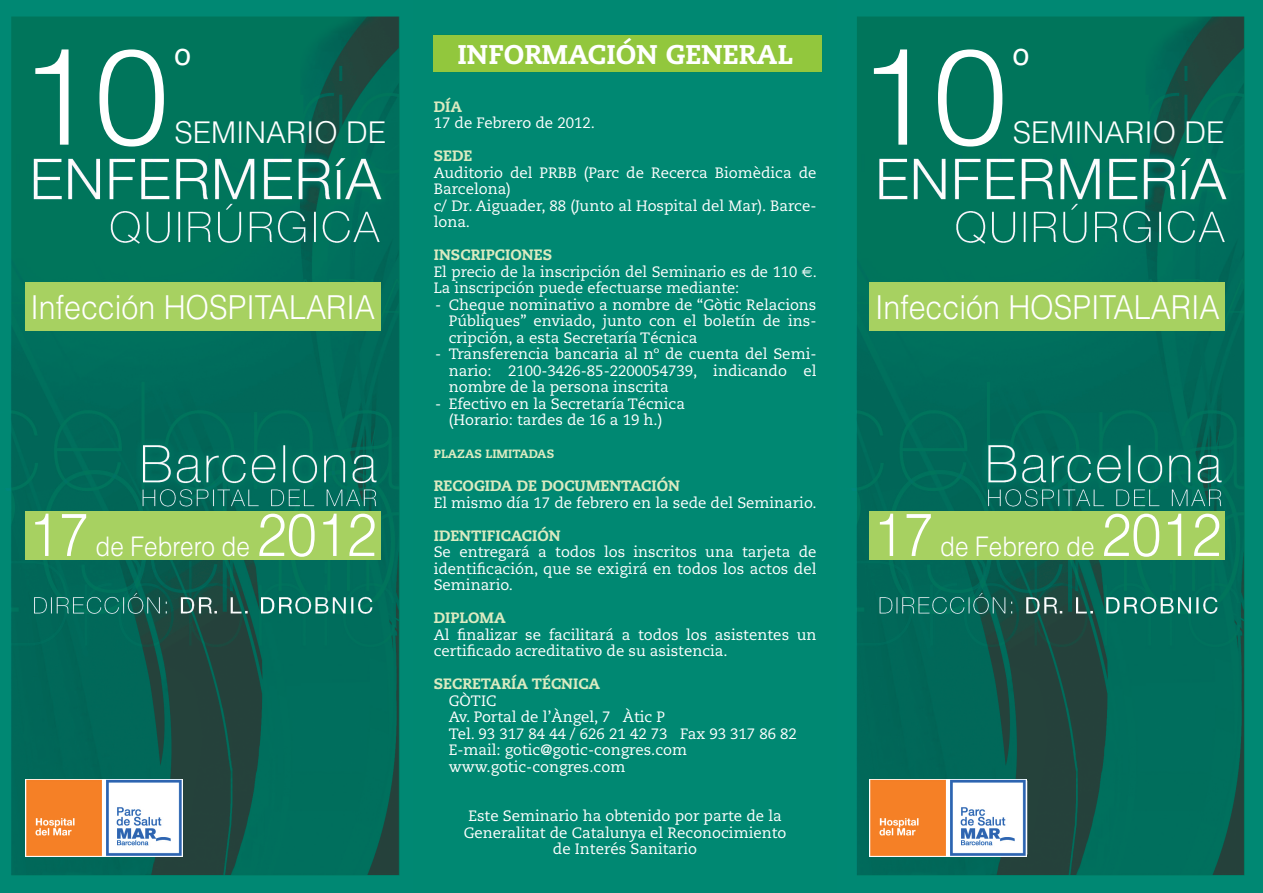
<style>
.page{position:relative;width:1263px;height:893px;background:#008872}
.page>*{position:absolute;margin:0;border:0;box-sizing:border-box;transform-origin:0 0}
.t1{font:300 135px "Helvetica";color:#fff}
.t2{font:300 60px "Helvetica";color:#fff;scale:.9 1}
.t3{font:300 33px "Helvetica";color:#fff;scale:.92 1}
.t4{font:300 30px "Helvetica";color:#fff}
.t5{font:30px "Helvetica";color:#fff}
.t6{font:300 27px "Helvetica";color:#fff;scale:.9 1}
.t7{font:800 27px "Caecilia";color:#fff}
.t8{font:15px/16.5px "Caecilia";color:#fff}
.t9{font:800 15px "Caecilia";color:#dbeac1}
.t10{font:800 12px "Caecilia";color:#dbeac1}
.s1{font-weight:800;color:#dbeac1}
.s2{font-family:"Euro Sans"}
</style>
<div class="page">
<div style="left:434px;top:35px;width:388px;height:37px;background:#92c73d"></div>
<img style="left:856px;top:16px;width:389px;height:859px">
<img style="left:11px;top:16px;width:389px;height:859px">
<div style="left:25px;top:282px;width:355px;height:49px;background:#a7d161"></div>
<div style="left:25px;top:511px;width:355px;height:48px;background:#a7d161"></div>
<div style="left:870px;top:282px;width:355px;height:49px;background:#a7d161"></div>
<div style="left:870px;top:511px;width:355px;height:48px;background:#a7d161"></div>
<img style="left:870px;top:779px;width:156px;height:77px">
<img style="left:26px;top:779px;width:155px;height:77px">
<h3 class="t7" style="left:457px;top:43px;width:337px">INFORMACIÓN GENERAL</h3>
<p class="t9" style="left:434px;top:100px;width:30px">DÍA</p>
<p class="t8" style="left:434px;top:116px;width:163px">17 de Febrero de 2012.</p>
<p class="t9" style="left:434px;top:149px;width:40px">SEDE</p>
<p class="t8" style="left:434px;top:165px;width:384px">Auditorio del PRBB (Parc de Recerca Biomèdica de<br>Barcelona)<br>c/ Dr. Aiguader, 88 (Junto al Hospital del Mar). Barce&shy;lona.</p>
<p class="t8" style="left:434px;top:248px;width:385px"><span class="s1">INSCRIPCIONES<br></span>El precio de la inscripción del Seminario es de 110 <span class="s2">€</span>.<br>La inscripción puede efectuarse mediante:</p>
<p class="t8" style="left:449px;top:297px;width:369px;text-align:justify;text-indent:-14px">- Cheque nominativo a nombre de “Gòtic Relacions Públiques” enviado, junto con el boletín de ins&shy;cripción, a esta Secretaría Técnica</p>
<p class="t8" style="left:449px;top:347px;width:369px;text-align:justify;text-indent:-14px">- Transferencia bancaria al nº de cuenta del Semi&shy;nario: 2100-3426-85-2200054739, indicando el nombre de la persona inscrita</p>
<p class="t8" style="left:449px;top:396px;width:238px;text-indent:-14px">- Efectivo en la Secretaría Técnica (Horario: tardes de 16 a 19 h.)</p>
<p class="t10" style="left:434px;top:449px;width:122px">PLAZAS LIMITADAS</p>
<p class="t9" style="left:434px;top:479px;width:248px">RECOGIDA DE DOCUMENTACIÓN</p>
<p class="t8" style="left:434px;top:495px;width:384px">El mismo día 17 de febrero en la sede del Seminario.</p>
<p class="t9" style="left:434px;top:529px;width:128px">IDENTIFICACIÓN</p>
<p class="t8" style="left:434px;top:545px;width:384px;text-align:justify">Se entregará a todos los inscritos una tarjeta de identificación, que se exigirá en todos los actos del Seminario.</p>
<p class="t9" style="left:434px;top:611px;width:73px">DIPLOMA</p>
<p class="t8" style="left:434px;top:627px;width:384px">Al finalizar se facilitará a todos los asistentes un certificado acreditativo de su asistencia.</p>
<p class="t9" style="left:434px;top:677px;width:168px">SECRETARÍA TÉCNICA</p>
<p class="t8" style="left:449px;top:693px;width:350px">GÒTIC<br>Av. Portal de l’Àngel, 7 Àtic P<br>Tel. 93 317 84 44 / 626 21 42 73 Fax 93 317 86 82<br>E-mail: gotic@gotic-congres.com www.gotic-congres.com</p>
<p class="t8" style="left:464px;top:809px;width:324px;text-align:center">Este Seminario ha obtenido por parte de la<br>Generalitat de Catalunya el Reconocimiento de Interés Sanitario</p>
<h3 class="t5" style="left:174px;top:42px;width:18px">o</h3>
<h3 class="t5" style="left:1013px;top:42px;width:18px">o</h3>
<h1 class="t1" style="left:19px;top:47px;width:152px">10</h1>
<h1 class="t1" style="left:858px;top:47px;width:152px">10</h1>
<h3 class="t4" style="left:174px;top:121px;width:213px">SEMINARIO DE</h3>
<h3 class="t4" style="left:1013px;top:121px;width:213px">SEMINARIO DE</h3>
<h3 class="t3" style="left:30px;top:296px;width:376px">Infección HOSPITALARIA</h3>
<h3 class="t3" style="left:875px;top:296px;width:376px">Infección HOSPITALARIA</h3>
<h2 class="t2" style="left:29px;top:513px;width:68px">17</h2>
<h2 class="t2" style="left:257px;top:513px;width:135px">2012</h2>
<h2 class="t2" style="left:873px;top:513px;width:68px">17</h2>
<h2 class="t2" style="left:1101px;top:513px;width:135px">2012</h2>
<h3 class="t6" style="left:96px;top:536px;width:173px">de Febrero de</h3>
<h3 class="t6" style="left:940px;top:536px;width:173px">de Febrero de</h3>
</div>
